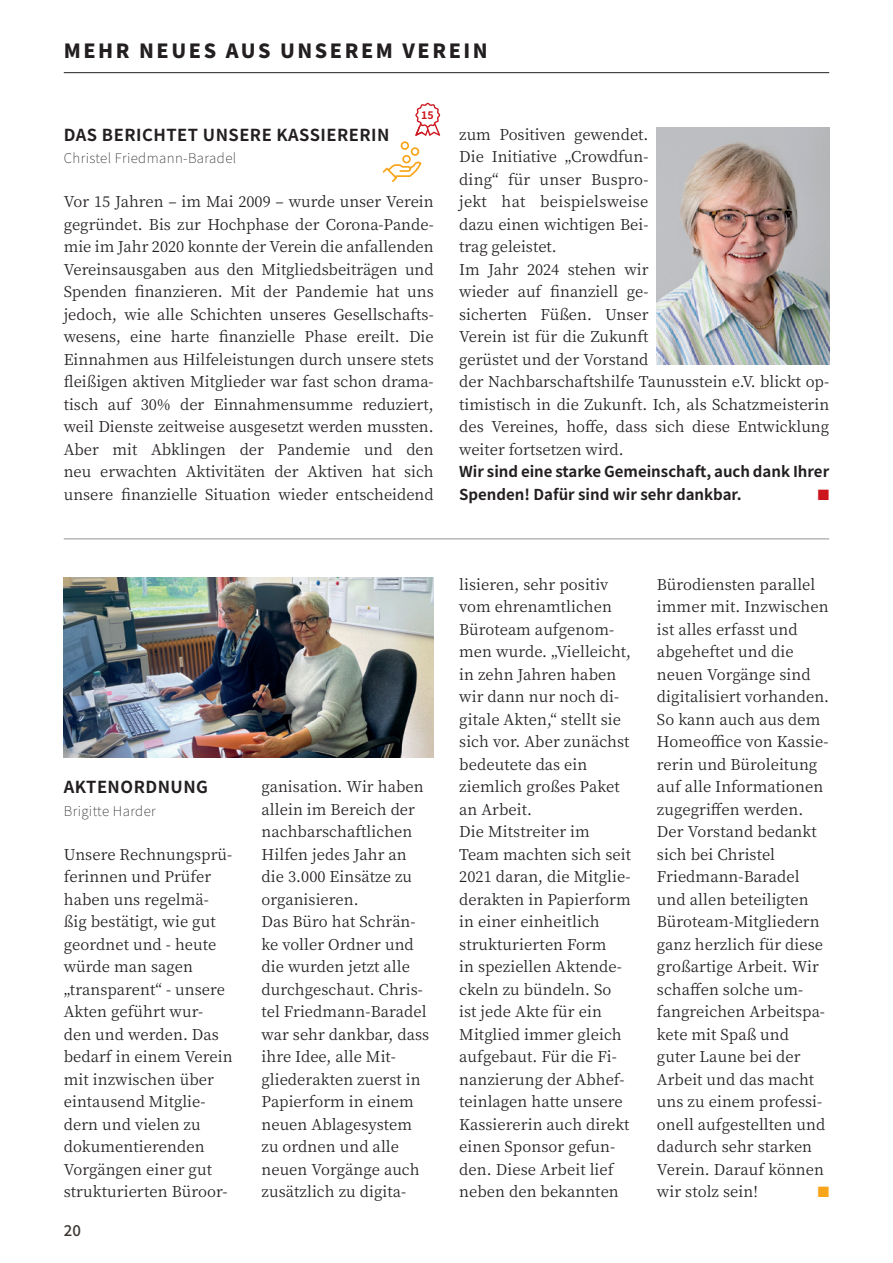
<style>
.page{position:relative;width:893px;height:1263px;background:#fff}
.page>*{position:absolute;margin:0;border:0;box-sizing:border-box;transform-origin:0 0}
.t1{font:900 19.5px "Noto Sans JP";letter-spacing:.13em;color:#231f20}
.t2{font:700 16.5px "Noto Sans JP";letter-spacing:.03em;color:#231f20}
.t3{font:15px/22.5px "Noto Serif JP";letter-spacing:.005em;color:#231f20}
.t4{font:700 15px/22.5px "Noto Sans JP";color:#231f20}
.t5{font:500 15px "Noto Sans JP";color:#3b3532}
.t6{font:15px "Zapf Dingbats ITC";color:#cd151d}
.t7{font:15px "Zapf Dingbats ITC";color:#f9a51b}
.t8{font:100 13.5px "Noto Sans JP";letter-spacing:.03em;color:#231f20}
.t9{font:700 10.65px "Noto Sans JP";color:#cd151d}
</style>
<div class="page">
<hr style="left:64px;top:72px;width:765px;height:1px;background:#231f20">
<img style="left:657px;top:128px;width:172px;height:236px">
<hr style="left:64px;top:539px;width:765px;height:1px;background:#939598">
<img style="left:64px;top:578px;width:370px;height:180px">
<svg style="left:382px;top:103px;width:58px;height:79px"></svg>
<svg style="left:415px;top:126px;width:7px;height:10px"></svg>
<h1 class="t1" style="left:64px;top:40px;width:426px">MEHR NEUES AUS UNSEREM VEREIN</h1>
<p class="t9" style="left:421px;top:109px;width:14px">15</p>
<p class="t2" style="left:64px;top:125px;width:327px">DAS BERICHTET UNSERE KASSIERERIN</p>
<p class="t8" style="left:64px;top:151px;width:174px">Christel Friedmann-Baradel</p>
<p class="t3" style="left:64px;top:191px;width:371px;text-align:justify">Vor 15 Jahren – im Mai 2009 – wurde unser Verein gegründet. Bis zur Hochphase der Corona-Pande&shy;mie im Jahr 2020 konnte der Verein die anfallenden Vereinsausgaben aus den Mitgliedsbeiträgen und Spenden finanzieren. Mit der Pandemie hat uns jedoch, wie alle Schichten unseres Gesellschafts&shy;wesens, eine harte finanzielle Phase ereilt. Die Einnahmen aus Hilfeleistungen durch unsere stets fleißigen aktiven Mitglieder war fast schon drama&shy;tisch auf 30% der Einnahmensumme reduziert, weil Dienste zeitweise ausgesetzt werden mussten.<br>Aber mit Abklingen der Pandemie und den neu erwachten Aktivitäten der Aktiven hat sich unsere finanzielle Situation wieder entscheidend</p>
<p class="t3" style="left:459px;top:123px;width:371px">zum Positiven gewendet.<br>Die Initiative „Crowdfun-<br>ding“ für unser Buspro-<br>jekt hat beispielsweise<br>dazu einen wichtigen Bei-<br>trag geleistet.<br>Im Jahr 2024 stehen wir<br>wieder auf finanziell ge-<br>sicherten Füßen. Unser<br>Verein ist für die Zukunft<br>gerüstet und der Vorstand<br>der Nachbarschaftshilfe Taunusstein e.V. blickt op&shy;timistisch in die Zukunft. Ich, als Schatzmeisterin des Vereines, hoffe, dass sich diese Entwicklung weiter fortsetzen wird.</p>
<p class="t4" style="left:459px;top:461px;width:371px">Wir sind eine starke Gemeinschaft, auch dank Ihrer<br>Spenden! Dafür sind wir sehr dankbar.</p>
<p class="t6" style="left:818px;top:487px;width:13px">■</p>
<p class="t2" style="left:64px;top:778px;width:146px">AKTENORDNUNG</p>
<p class="t8" style="left:64px;top:803px;width:94px">Brigitte Harder</p>
<p class="t3" style="left:64px;top:843px;width:170px">Unsere Rechnungsprü&shy;ferinnen und Prüfer haben uns regelmä&shy;ßig bestätigt, wie gut geordnet und - heute würde man sagen „transparent“ - unsere<br>Akten geführt wur&shy;den und werden. Das bedarf in einem Verein mit inzwischen über eintausend Mitglie&shy;dern und vielen zu dokumentierenden<br>Vorgängen einer gut strukturierten Büroor-</p>
<p class="t5" style="left:64px;top:1222px;width:19px">20</p>
<p class="t3" style="left:261px;top:776px;width:169px">ganisation. Wir haben allein im Bereich der nachbarschaftlichen<br>Hilfen jedes Jahr an die 3.000 Einsätze zu organisieren.<br>Das Büro hat Schrän&shy;ke voller Ordner und die wurden jetzt alle durchgeschaut. Chris&shy;tel Friedmann-Baradel war sehr dankbar, dass ihre Idee, alle Mit&shy;gliederakten zuerst in<br>Papierform in einem neuen Ablagesystem zu ordnen und alle neuen Vorgänge auch zusätzlich zu digita-</p>
<p class="t3" style="left:459px;top:573px;width:173px">lisieren, sehr positiv vom ehrenamtlichen<br>Büroteam aufgenom&shy;men wurde. „Vielleicht, in zehn Jahren haben wir dann nur noch di&shy;gitale Akten,“ stellt sie sich vor. Aber zunächst bedeutete das ein ziemlich großes Paket an Arbeit.<br>Die Mitstreiter im<br>Team machten sich seit<br>2021 daran, die Mitglie&shy;derakten in Papierform in einer einheitlich strukturierten Form<br>in speziellen Aktende&shy;ckeln zu bündeln. So ist jede Akte für ein<br>Mitglied immer gleich aufgebaut. Für die Fi&shy;nanzierung der Abhef&shy;teinlagen hatte unsere<br>Kassiererin auch direkt einen Sponsor gefun&shy;den. Diese Arbeit lief neben den bekannten</p>
<p class="t3" style="left:657px;top:573px;width:174px">Bürodiensten parallel immer mit. Inzwischen ist alles erfasst und abgeheftet und die neuen Vorgänge sind digitalisiert vorhanden.<br>So kann auch aus dem<br>Homeoffice von Kassie&shy;rerin und Büroleitung auf alle Informationen zugegriffen werden.<br>Der Vorstand bedankt sich bei Christel<br>Friedmann-Baradel und allen beteiligten<br>Büroteam-Mitgliedern ganz herzlich für diese großartige Arbeit. Wir schaffen solche um&shy;fangreichen Arbeitspa&shy;kete mit Spaß und guter Laune bei der<br>Arbeit und das macht uns zu einem professi&shy;onell aufgestellten und dadurch sehr starken<br>Verein. Darauf können wir stolz sein!</p>
<p class="t7" style="left:818px;top:1185px;width:13px">■</p>
</div>
